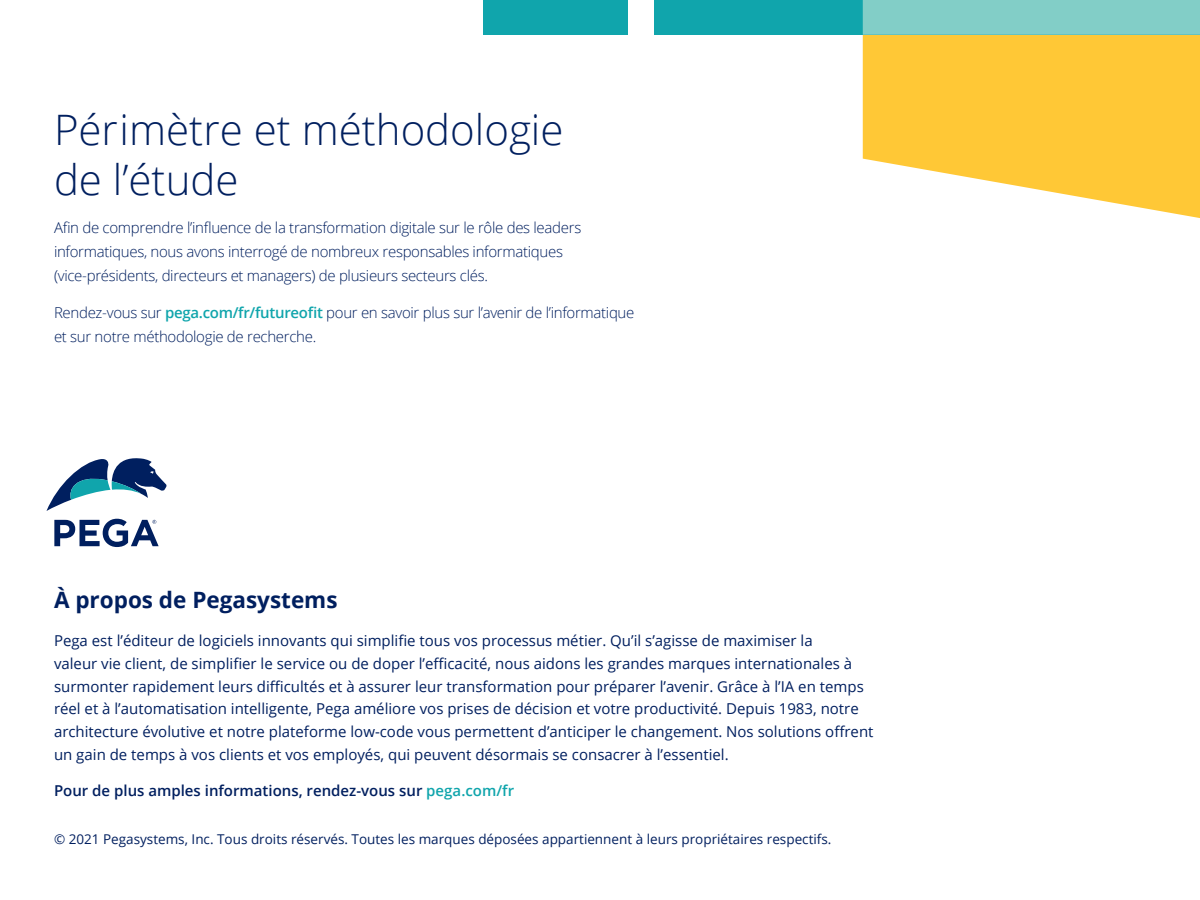
<style>
.page{position:relative;width:1200px;height:900px;background:#fff}
.page>*{position:absolute;margin:0;border:0;box-sizing:border-box;transform-origin:0 0}
.t1{font:300 42px/50.4px "Open Sans";color:#001f5f}
.t2{font:700 22.5px "Open Sans";color:#001f5f}
.t3{font:15px/22.8px "Open Sans";color:#001f5f}
.t4{font:300 15px/24px "Open Sans";letter-spacing:-.02em;color:#001f5f}
.t5{font:600 15px "Open Sans";color:#001f5f}
.t6{font:13.5px "Open Sans";color:#001f5f}
.s1{font-weight:600;color:#10a5ac}
.s2{color:#10a5ac}
</style>
<div class="page">
<svg style="left:863px;top:35px;width:337px;height:183px;fill:#ffc836"></svg>
<div style="left:654px;top:0;width:546px;height:35px;background:#10a5ac"></div>
<div style="left:483px;top:0;width:145px;height:35px;background:#10a5ac"></div>
<div style="left:863px;top:0;width:337px;height:35px;background:#82cec7"></div>
<svg style="left:46px;top:458px;width:121px;height:53px"></svg>
<svg style="left:54px;top:519px;width:105px;height:28px"></svg>
<h1 class="t1" style="left:54px;top:103px;width:511px">Périmètre et méthodologie de l’étude</h1>
<p class="t4" style="left:54px;top:215px;width:529px">Afin de comprendre l’influence de la transformation digitale sur le rôle des leaders informatiques, nous avons interrogé de nombreux responsables informatiques (vice-présidents, directeurs et managers) de plusieurs secteurs clés.</p>
<p class="t4" style="left:54px;top:300px;width:582px">Rendez-vous sur <span class="s1">pega.com/fr/futureofit</span> pour en savoir plus sur l’avenir de l’informatique et sur notre méthodologie de recherche.</p>
<h2 class="t2" style="left:54px;top:584px;width:285px">À propos de Pegasystems</h2>
<p class="t3" style="left:54px;top:629px;width:821px">Pega est l’éditeur de logiciels innovants qui simplifie tous vos processus métier. Qu’il s’agisse de maximiser la<br>valeur vie client, de simplifier le service ou de doper l’efficacité, nous aidons les grandes marques internationales à surmonter rapidement leurs difficultés et à assurer leur transformation pour préparer l’avenir. Grâce à l’IA en temps réel et à l’automatisation intelligente, Pega améliore vos prises de décision et votre productivité. Depuis 1983, notre architecture évolutive et notre plateforme low-code vous permettent d’anticiper le changement. Nos solutions offrent un gain de temps à vos clients et vos employés, qui peuvent désormais se consacrer à l’essentiel.</p>
<p class="t5" style="left:54px;top:781px;width:462px">Pour de plus amples informations, rendez-vous sur <span class="s2">pega.com/fr</span></p>
<p class="t6" style="left:54px;top:830px;width:779px">© 2021 Pegasystems, Inc. Tous droits réservés. Toutes les marques déposées appartiennent à leurs propriétaires respectifs.</p>
</div>
